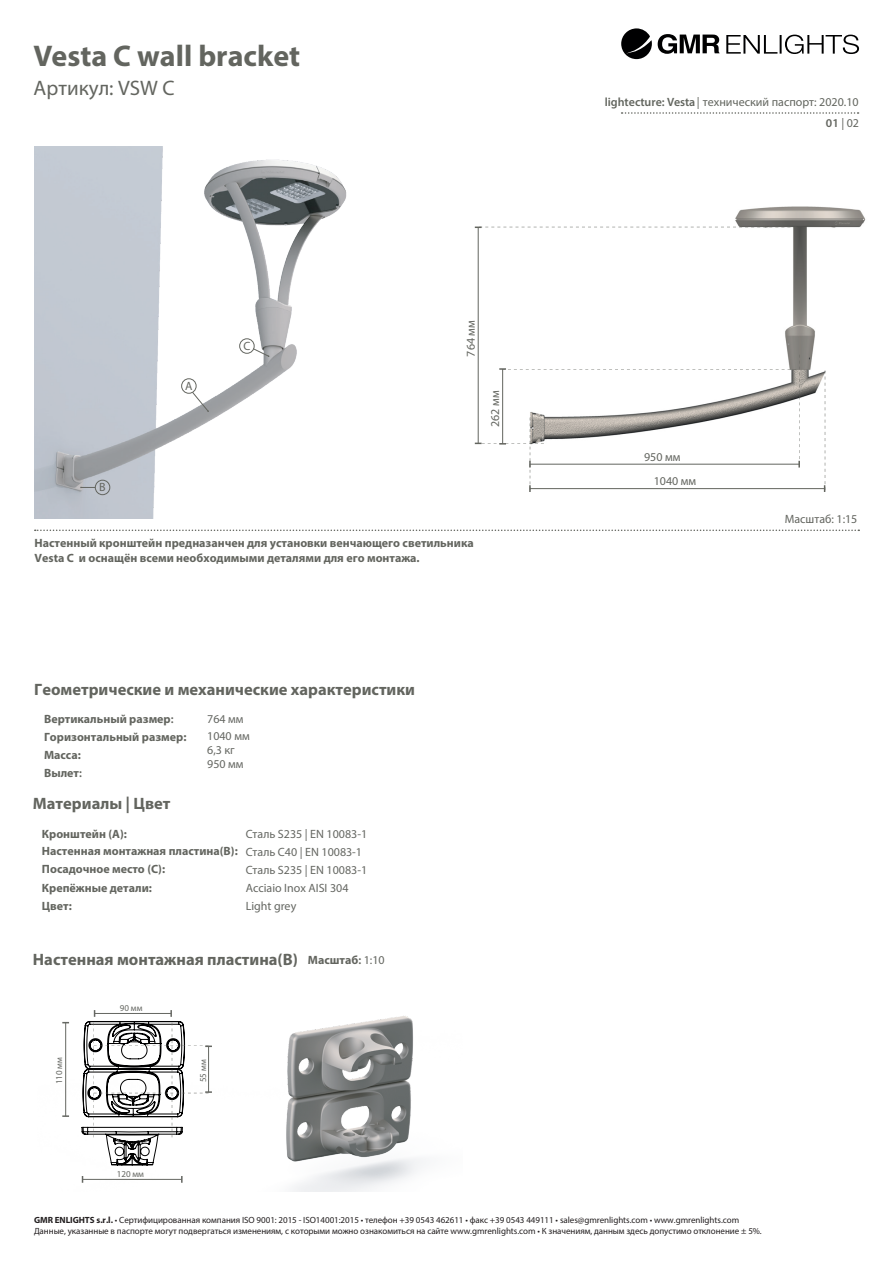
<style>
.page{position:relative;width:893px;height:1263px;background:#fff}
.page>*{position:absolute;margin:0;border:0;box-sizing:border-box;transform-origin:0 0}
.t1{font:700 30px "Myriad Pro";color:#63655f}
.t2{font:21px "Myriad Pro";color:#63655f}
.t3{font:700 16.5px "Myriad Pro";color:#63655f}
.t4{font:700 12px/18px "Myriad Pro";color:#63655f}
.t5{font:12px/17.9px "Myriad Pro";color:#656762}
.t6{font:12px "Myriad Pro";color:#62655e}
.t7{font:12px/24.5px "Myriad Pro";color:#63655f}
.t8{font:9px/10.2px "Myriad Pro";letter-spacing:-.005em;color:#231f20}
.t9{font:9px "Myriad Pro";color:#656762}
.s1{font-weight:600}
.s2{font-weight:400}
.s3{font-weight:700}
</style>
<div class="page">
<svg style="left:35px;top:529px;width:824px;height:2px"></svg>
<svg style="left:622px;top:112px;width:237px;height:2px"></svg>
<img style="left:34px;top:146px;width:313px;height:373px">
<div style="left:95px;top:480px;width:15px;height:15px;border:1px solid #63655f;border-radius:50%"></div>
<svg style="left:80px;top:487px;width:15px;height:1px"></svg>
<div style="left:181px;top:379px;width:15px;height:14px;border:1px solid #63655f;border-radius:50%"></div>
<svg style="left:192px;top:392px;width:17px;height:20px"></svg>
<div style="left:239px;top:339px;width:15px;height:14px;border:1px solid #63655f;border-radius:50%"></div>
<svg style="left:253px;top:348px;width:16px;height:9px"></svg>
<img style="left:474px;top:206px;width:392px;height:238px">
<hr style="left:530px;top:488px;width:295px;height:1px;background:#63655f">
<svg style="left:824px;top:370px;width:2px;height:122px"></svg>
<hr style="left:478px;top:227px;width:1px;height:216px;background:#63655f">
<svg style="left:475px;top:355px;width:325px;height:137px"></svg>
<svg style="left:475px;top:227px;width:321px;height:1px"></svg>
<img style="left:62px;top:1016px;width:361px;height:175px">
<hr style="left:83px;top:1179px;width:99px;height:1px;background:#656762">
<svg style="left:181px;top:1176px;width:2px;height:7px"></svg>
<hr style="left:65px;top:1023px;width:1px;height:93px;background:#656762">
<svg style="left:62px;top:1115px;width:7px;height:2px"></svg>
<svg style="left:82px;top:1010px;width:130px;height:158px"></svg>
<svg style="left:621px;top:28px;width:31px;height:31px"></svg>
<svg style="left:658px;top:34px;width:61px;height:20px"></svg>
<svg style="left:726px;top:35px;width:133px;height:19px"></svg>
<h1 class="t1" style="left:34px;top:36px;width:268px">Vesta C wall bracket</h1>
<h2 class="t2" style="left:34px;top:75px;width:142px">Артикул: VSW C</h2>
<h3 class="t7" style="left:185px;top:373px;width:9px">A</h3>
<h3 class="t7" style="left:243px;top:333px;width:8px">C</h3>
<h3 class="t7" style="left:458px;top:356px;width:38px;rotate:-90deg">764 мм</h3>
<h3 class="t7" style="left:483px;top:427px;width:38px;rotate:-90deg">262 мм</h3>
<h3 class="t7" style="left:99px;top:475px;width:8px">B</h3>
<h3 class="t4" style="left:35px;top:535px;width:441px;line-height:15px">Настенный кронштейн предназанчен для установки венчающего светильника<br>Vesta C и оснащён всеми необходимыми деталями для его монтажа.</h3>
<h3 class="t3" style="left:34px;top:678px;width:382px">Геометрические и механические характеристики</h3>
<h3 class="t4" style="left:44px;top:710px;width:144px">Вертикальный размер<span class="s1">:<br></span>Горизонтальный размер:<br>Масса:<br>Вылет<span class="s1">:</span></h3>
<h3 class="t5" style="left:207px;top:710px;width:44px;line-height:16.8px">764 мм<br>1040 мм</h3>
<h3 class="t5" style="left:207px;top:742px;width:38px;line-height:14.4px">6,3 кг<br>950 мм</h3>
<h3 class="t3" style="left:33px;top:792px;width:139px">Материалы | Цвет</h3>
<h3 class="t4" style="left:42px;top:824px;width:197px">Кронштейн (A):<br>Настенная монтажная пластина(B):<br>Посадочное место (C):<br>Крепёжные детали:<br>Цвет:</h3>
<h3 class="t5" style="left:246px;top:825px;width:123px">Сталь S235 | EN 10083-1<br>Сталь C40 | EN 10083-1<br>Сталь S235 | EN 10083-1<br>Acciaio Inox AISI 304<br>Light grey</h3>
<h3 class="t3" style="left:33px;top:948px;width:266px">Настенная монтажная пластина(B)</h3>
<h3 class="t4" style="left:308px;top:951px;width:78px">Масштаб<span class="s1">:</span> <span class="s2">1:10</span></h3>
<p class="t9" style="left:120px;top:1002px;width:24px">90 мм</p>
<p class="t9" style="left:54px;top:1084px;width:29px;rotate:-90deg">110 мм</p>
<p class="t9" style="left:198px;top:1082px;width:24px;rotate:-90deg">55 мм</p>
<p class="t9" style="left:117px;top:1168px;width:29px">120 мм</p>
<h3 class="t6" style="left:605px;top:95px;width:255px"><span class="s1">lightecture: Vesta</span> | технический паспорт: 2020.10</h3>
<h3 class="t7" style="left:826px;top:110px;width:35px"><span class="s1">01</span> | 02</h3>
<h3 class="t7" style="left:654px;top:444px;width:44px;text-indent:-10px">950 мм<br>1040 мм</h3>
<h3 class="t7" style="left:785px;top:506px;width:74px">Масштаб: 1:15</h3>
<p class="t8" style="left:34px;top:1215px;width:729px"><span class="s3">GMR ENLIGHTS s.r.l.</span> • Сертифицированная компания ISO 9001: 2015 - ISO14001:2015 • телефон +39 0543 462611 • факс +39 0543 449111 • sales@gmrenlights.com • www.gmrenlights.com<br>Данные, указанные в паспорте могут подвергаться изменениям, с которыми можно ознакомиться на сайте www.gmrenlights.com • К значениям, данным здесь допустимо отклонение ± 5%.</p>
</div>
